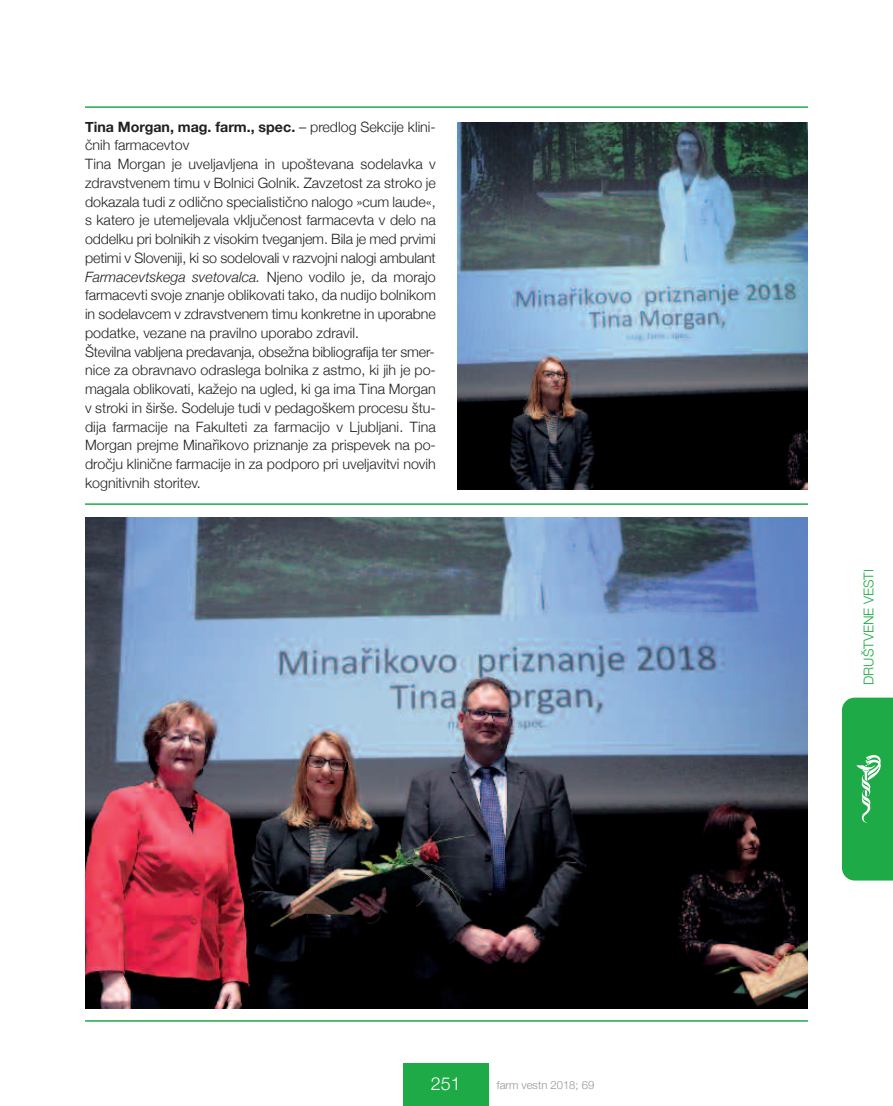
<style>
.page{position:relative;width:893px;height:1106px;background:#fff}
.page>*{position:absolute;margin:0;border:0;box-sizing:border-box;transform-origin:0 0}
.t1{font:300 18px "Helvetica Neue";color:#fff}
.t2{font:300 14.25px/18.8px "Helvetica Neue";color:#231f20}
.t3{font:300 13.5px "Helvetica Neue";color:#1faa48}
.t4{font:300 11.25px "Helvetica Neue";color:#939598}
.s1{font-weight:700}
.s2{font-style:italic}
</style>
<div class="page">
<div style="left:403px;top:1063px;width:85px;height:43px;background:#1faa48"></div>
<svg style="left:842px;top:697px;width:51px;height:183px;background:#2bae51"></svg>
<hr style="left:85px;top:106px;width:723px;height:2px;background:#1faa48">
<hr style="left:85px;top:503px;width:723px;height:2px;background:#1faa48">
<hr style="left:85px;top:1020px;width:723px;height:1px;background:#1faa48">
<img style="left:457px;top:122px;width:351px;height:368px">
<img style="left:85px;top:517px;width:723px;height:491px">
<p class="t2" style="left:85px;top:117px;width:352px"><span class="s1">Tina Morgan, mag. farm., spec.</span> – predlog Sekcije klini&shy;čnih farmacevtov<br>Tina Morgan je uveljavljena in upoštevana sodelavka v zdravstvenem timu v Bolnici Golnik. Zavzetost za stroko je dokazala tudi z odlično specialistično nalogo »cum laude«, s katero je utemeljevala vključenost farmacevta v delo na oddelku pri bolnikih z visokim tveganjem. Bila je med prvimi petimi v Sloveniji, ki so sodelovali v razvojni nalogi ambulant <span class="s2">Farmacevtskega svetovalca.</span> Njeno vodilo je, da morajo farmacevti svoje znanje oblikovati tako, da nudijo bolnikom in sodelavcem v zdravstvenem timu konkretne in uporabne podatke, vezane na pravilno uporabo zdravil.<br>Številna vabljena predavanja, obsežna bibliografija ter smer&shy;nice za obravnavo odraslega bolnika z astmo, ki jih je po&shy;magala oblikovati, kažejo na ugled, ki ga ima Tina Morgan v stroki in širše. Sodeluje tudi v pedagoškem procesu štu&shy;dija farmacije na Fakulteti za farmacijo v Ljubljani. Tina Morgan prejme Minařikovo priznanje za prispevek na po&shy;dročju klinične farmacije in za podporo pri uveljavitvi novih kognitivnih storitev.</p>
<p class="t1" style="left:431px;top:1072px;width:32px">251</p>
<p class="t4" style="left:497px;top:1078px;width:99px">farm vestn 2018; 69</p>
<p class="t3" style="left:860px;top:685px;width:117px;rotate:-90deg">DRUŠTVENE VESTI</p>
</div>
